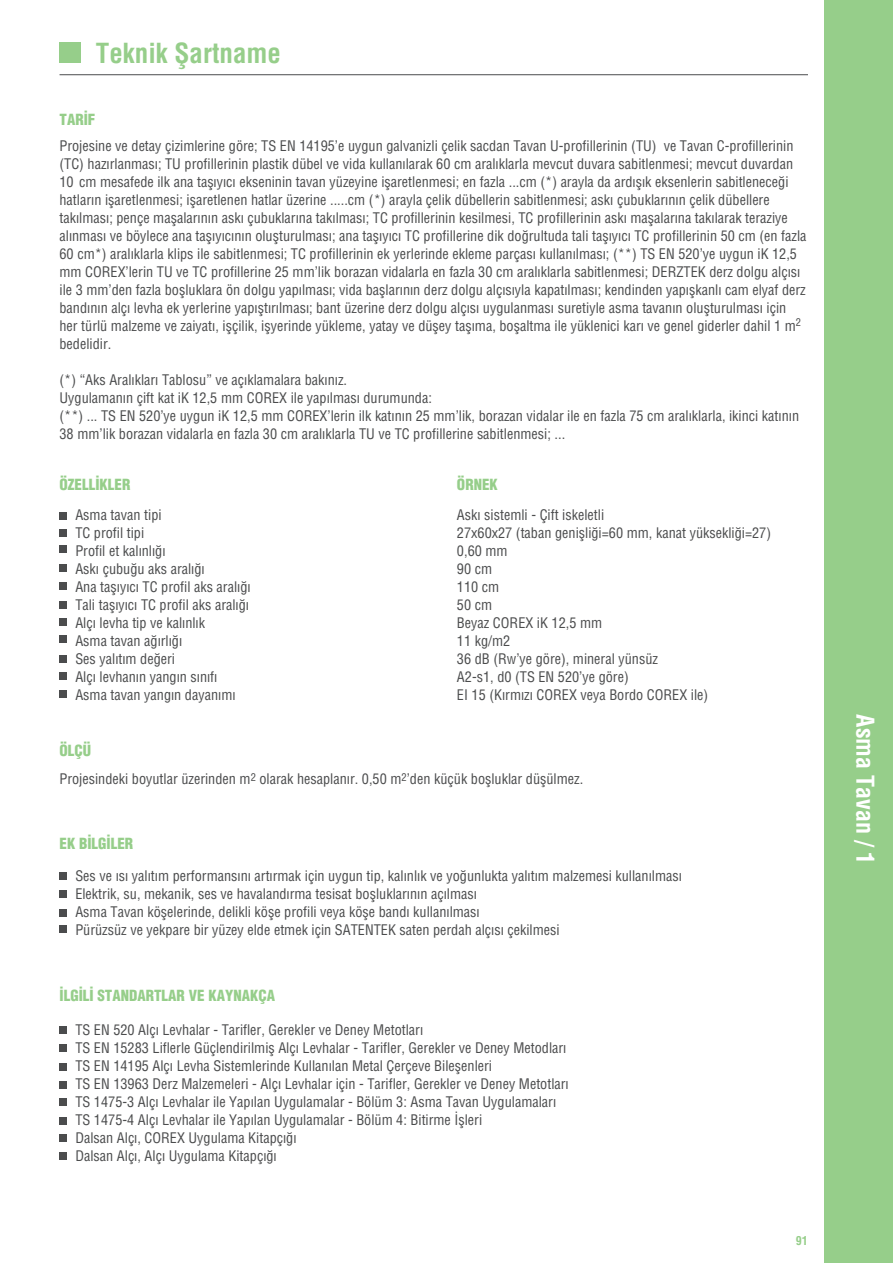
<style>
.page{position:relative;width:893px;height:1263px;background:#fff}
.page>*{position:absolute;margin:0;border:0;box-sizing:border-box;transform-origin:0 0}
.t1{font:700 27px "Helvetica Condensed Turk";color:#96ce8a}
.t2{font:700 24px "Helvetica Condensed Turk";color:#fff}
.t3{font:900 condensed 15px "Helvetica";color:#96ce8a}
.t4{font:14.25px/18px "Helvetica Condensed";color:#4b4c4d}
.t5{font:700 12px "Helvetica Condensed Turk";color:#96ce8a}
</style>
<div class="page">
<div style="left:60px;top:43px;width:21px;height:20px;background:#96ce8a"></div>
<div style="left:60px;top:512px;width:7px;height:7px;background:#4b4c4d"></div>
<div style="left:60px;top:546px;width:7px;height:7px;background:#4b4c4d"></div>
<div style="left:60px;top:583px;width:7px;height:7px;background:#4b4c4d"></div>
<div style="left:60px;top:891px;width:7px;height:7px;background:#4b4c4d"></div>
<div style="left:60px;top:925px;width:7px;height:7px;background:#4b4c4d"></div>
<div style="left:60px;top:601px;width:7px;height:7px;background:#4b4c4d"></div>
<div style="left:60px;top:909px;width:7px;height:7px;background:#4b4c4d"></div>
<div style="left:60px;top:618px;width:7px;height:8px;background:#4b4c4d"></div>
<div style="left:60px;top:655px;width:7px;height:8px;background:#4b4c4d"></div>
<div style="left:60px;top:635px;width:7px;height:8px;background:#4b4c4d"></div>
<div style="left:60px;top:673px;width:7px;height:7px;background:#4b4c4d"></div>
<div style="left:60px;top:690px;width:7px;height:8px;background:#4b4c4d"></div>
<div style="left:60px;top:872px;width:7px;height:7px;background:#4b4c4d"></div>
<div style="left:60px;top:564px;width:7px;height:8px;background:#4b4c4d"></div>
<div style="left:60px;top:529px;width:7px;height:7px;background:#4b4c4d"></div>
<div style="left:60px;top:1045px;width:7px;height:7px;background:#4b4c4d"></div>
<div style="left:60px;top:1063px;width:7px;height:7px;background:#4b4c4d"></div>
<div style="left:60px;top:1081px;width:7px;height:8px;background:#4b4c4d"></div>
<div style="left:60px;top:1026px;width:7px;height:7px;background:#4b4c4d"></div>
<div style="left:60px;top:1098px;width:7px;height:8px;background:#4b4c4d"></div>
<div style="left:60px;top:1117px;width:7px;height:7px;background:#4b4c4d"></div>
<div style="left:60px;top:1134px;width:7px;height:7px;background:#4b4c4d"></div>
<div style="left:60px;top:1152px;width:7px;height:7px;background:#4b4c4d"></div>
<hr style="left:60px;top:74px;width:748px;height:1px;background:#4b4c4d">
<div style="left:825px;top:0;width:68px;height:1263px;background:#96ce8a"></div>
<h1 class="t1" style="left:96px;top:37px;width:187px">Teknik Şartname</h1>
<p class="t3" style="left:60px;top:110px;width:37px">TARİF</p>
<p class="t4" style="left:60px;top:136px;width:749px">Projesine ve detay çizimlerine göre; TS EN 14195’e uygun galvanizli çelik sacdan Tavan U-profillerinin (TU) ve Tavan C-profillerinin (TC) hazırlanması; TU profillerinin plastik dübel ve vida kullanılarak 60 cm aralıklarla mevcut duvara sabitlenmesi; mevcut duvardan 10 cm mesafede ilk ana taşıyıcı ekseninin tavan yüzeyine işaretlenmesi; en fazla ...cm (*) arayla da ardışık eksenlerin sabitleneceği hatların işaretlenmesi; işaretlenen hatlar üzerine .....cm (*) arayla çelik dübellerin sabitlenmesi; askı çubuklarının çelik dübellere takılması; pençe maşalarının askı çubuklarına takılması; TC profillerinin kesilmesi, TC profillerinin askı maşalarına takılarak teraziye alınması ve böylece ana taşıyıcının oluşturulması; ana taşıyıcı TC profillerine dik doğrultuda tali taşıyıcı TC profillerinin 50 cm (en fazla 60 cm*) aralıklarla klips ile sabitlenmesi; TC profillerinin ek yerlerinde ekleme parçası kullanılması; (**) TS EN 520’ye uygun iK 12,5 mm COREX’lerin TU ve TC profillerine 25 mm’lik borazan vidalarla en fazla 30 cm aralıklarla sabitlenmesi; DERZTEK derz dolgu alçısı ile 3 mm’den fazla boşluklara ön dolgu yapılması; vida başlarının derz dolgu alçısıyla kapatılması; kendinden yapışkanlı cam elyaf derz bandının alçı levha ek yerlerine yapıştırılması; bant üzerine derz dolgu alçısı uygulanması suretiyle asma tavanın oluşturulması için her türlü malzeme ve zaiyatı, işçilik, işyerinde yükleme, yatay ve düşey taşıma, boşaltma ile yüklenici karı ve genel giderler dahil 1 m<sup>2 </sup>bedelidir.</p>
<p class="t4" style="left:60px;top:370px;width:741px">(*) “Aks Aralıkları Tablosu” ve açıklamalara bakınız.<br>Uygulamanın çift kat iK 12,5 mm COREX ile yapılması durumunda:<br>(**) ... TS EN 520’ye uygun iK 12,5 mm COREX’lerin ilk katının 25 mm’lik, borazan vidalar ile en fazla 75 cm aralıklarla, ikinci katının 38 mm’lik borazan vidalarla en fazla 30 cm aralıklarla TU ve TC profillerine sabitlenmesi; ...</p>
<p class="t3" style="left:60px;top:475px;width:72px">ÖZELLİKLER</p>
<p class="t3" style="left:457px;top:475px;width:42px">ÖRNEK</p>
<p class="t4" style="left:75px;top:506px;width:177px">Asma tavan tipi<br>TC profil tipi<br>Profil et kalınlığı<br>Askı çubuğu aks aralığı<br>Ana taşıyıcı TC profil aks aralığı<br>Tali taşıyıcı TC profil aks aralığı<br>Alçı levha tip ve kalınlık<br>Asma tavan ağırlığı<br>Ses yalıtım değeri<br>Alçı levhanın yangın sınıfı<br>Asma tavan yangın dayanımı</p>
<p class="t3" style="left:60px;top:741px;width:33px">ÖLÇÜ</p>
<p class="t4" style="left:457px;top:505px;width:316px">Askı sistemli - Çift iskeletli<br>27x60x27 (taban genişliği=60 mm, kanat yüksekliği=27)<br>0,60 mm<br>90 cm<br>110 cm<br>50 cm<br>Beyaz COREX iK 12,5 mm<br>11 kg/m2<br>36 dB (Rw’ye göre), mineral yünsüz<br>A2-s1, d0 (TS EN 520’ye göre)<br>EI 15 (Kırmızı COREX veya Bordo COREX ile)</p>
<p class="t4" style="left:60px;top:770px;width:525px">Projesindeki boyutlar üzerinden m<sup>2</sup> olarak hesaplanır. 0,50 m<sup>2</sup>’den küçük boşluklar düşülmez.</p>
<p class="t3" style="left:60px;top:834px;width:75px">EK BİLGİLER</p>
<p class="t4" style="left:75px;top:867px;width:608px">Ses ve ısı yalıtım performansını artırmak için uygun tip, kalınlık ve yoğunlukta yalıtım malzemesi kullanılması Elektrik, su, mekanik, ses ve havalandırma tesisat boşluklarının açılması<br>Asma Tavan köşelerinde, delikli köşe profili veya köşe bandı kullanılması<br>Pürüzsüz ve yekpare bir yüzey elde etmek için SATENTEK saten perdah alçısı çekilmesi</p>
<p class="t3" style="left:60px;top:986px;width:217px">İLGİLİ STANDARTLAR VE KAYNAKÇA</p>
<p class="t4" style="left:75px;top:1021px;width:495px">TS EN 520 Alçı Levhalar - Tarifler, Gerekler ve Deney Metotları<br>TS EN 15283 Liflerle Güçlendirilmiş Alçı Levhalar - Tarifler, Gerekler ve Deney Metodları TS EN 14195 Alçı Levha Sistemlerinde Kullanılan Metal Çerçeve Bileşenleri<br>TS EN 13963 Derz Malzemeleri - Alçı Levhalar için - Tarifler, Gerekler ve Deney Metotları TS 1475-3 Alçı Levhalar ile Yapılan Uygulamalar - Bölüm 3: Asma Tavan Uygulamaları TS 1475-4 Alçı Levhalar ile Yapılan Uygulamalar - Bölüm 4: Bitirme İşleri<br>Dalsan Alçı, COREX Uygulama Kitapçığı<br>Dalsan Alçı, Alçı Uygulama Kitapçığı</p>
<p class="t5" style="left:796px;top:1233px;width:13px">91</p>
<h2 class="t2" style="left:880px;top:714px;width:151px;rotate:90deg">Asma Tavan / 1</h2>
</div>
